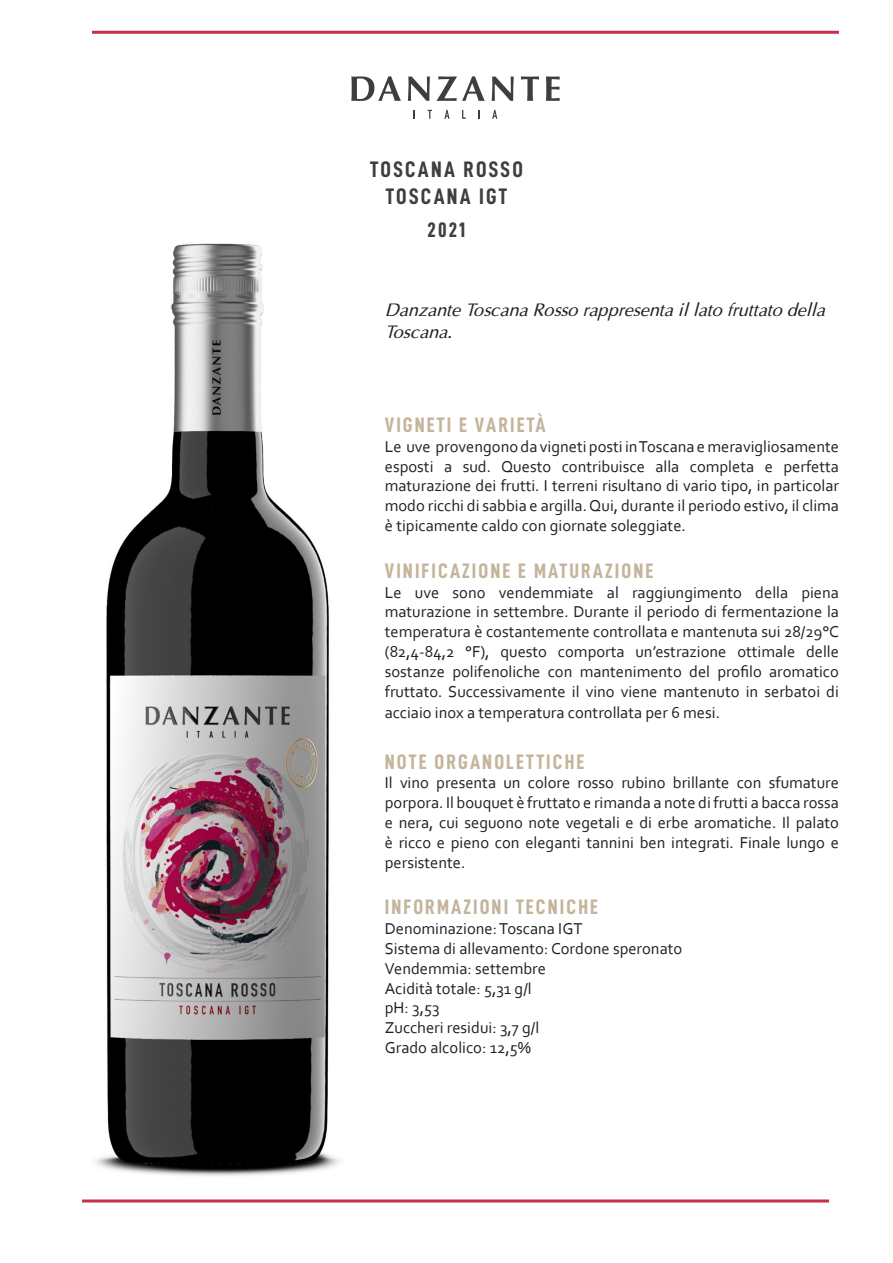
<style>
.page{position:relative;width:893px;height:1263px;background:#fff}
.page>*{position:absolute;margin:0;border:0;box-sizing:border-box;transform-origin:0 0}
.t1{font:22.5px "D DIN Condensed Bold";letter-spacing:.1em;color:#3e3e3f}
.t2{font:21px "D DIN Condensed Bold";letter-spacing:.1em;color:#c3b49b}
.t3{font:21px "D DIN Condensed Bold";color:#3e3e3f}
.t4{font:italic 18px/21.6px "Optima";color:#231f20}
.t5{font:16.5px/19.8px "Corbel";color:#231f20;text-align:justify}
</style>
<div class="page">
<img style="left:95px;top:243px;width:245px;height:933px">
<svg style="left:428px;top:110px;width:4px;height:9px"></svg>
<svg style="left:444px;top:110px;width:5px;height:9px"></svg>
<svg style="left:462px;top:110px;width:4px;height:9px"></svg>
<svg style="left:478px;top:110px;width:2px;height:9px"></svg>
<svg style="left:492px;top:110px;width:5px;height:9px"></svg>
<svg style="left:351px;top:76px;width:50px;height:25px"></svg>
<svg style="left:408px;top:76px;width:22px;height:25px"></svg>
<svg style="left:437px;top:76px;width:48px;height:25px"></svg>
<svg style="left:492px;top:76px;width:22px;height:25px"></svg>
<svg style="left:521px;top:76px;width:18px;height:25px"></svg>
<svg style="left:546px;top:76px;width:14px;height:25px"></svg>
<hr style="left:82px;top:1199px;width:747px;height:3px;background:#c82d4c">
<hr style="left:92px;top:31px;width:747px;height:3px;background:#c82d4c">
<p class="t1" style="left:370px;top:157px;width:154px">TOSCANA ROSSO</p>
<p class="t1" style="left:386px;top:184px;width:123px">TOSCANA IGT</p>
<p class="t3" style="left:428px;top:218px;width:39px">2021</p>
<p class="t4" style="left:385px;top:299px;width:442px">Danzante Toscana Rosso rappresenta il lato fruttato della<br>Toscana.</p>
<p class="t2" style="left:385px;top:413px;width:162px">VIGNETI E VARIETÀ</p>
<p class="t5" style="left:385px;top:436px;width:456px">Le uve provengono da vigneti posti in Toscana e meravigliosamente esposti a sud. Questo contribuisce alla completa e perfetta maturazione dei frutti. I terreni risultano di vario tipo, in particolar modo ricchi di sabbia e argilla. Qui, durante il periodo estivo, il clima è tipicamente caldo con giornate soleggiate.</p>
<p class="t2" style="left:385px;top:559px;width:270px">VINIFICAZIONE E MATURAZIONE</p>
<p class="t5" style="left:385px;top:582px;width:456px">Le uve sono vendemmiate al raggiungimento della piena maturazione in settembre. Durante il periodo di fermentazione la temperatura è costantemente controllata e mantenuta sui 28/29°C (82,4-84,2 °F), questo comporta un’estrazione ottimale delle sostanze polifenoliche con mantenimento del profilo aromatico fruttato. Successivamente il vino viene mantenuto in serbatoi di</p>
<p class="t5" style="left:385px;top:702px;width:337px">acciaio inox a temperatura controllata per 6 mesi.</p>
<p class="t2" style="left:385px;top:750px;width:201px">NOTE ORGANOLETTICHE</p>
<p class="t5" style="left:385px;top:773px;width:456px">Il vino presenta un colore rosso rubino brillante con sfumature porpora. Il bouquet è fruttato e rimanda a note di frutti a bacca rossa e nera, cui seguono note vegetali e di erbe aromatiche. Il palato è ricco e pieno con eleganti tannini ben integrati. Finale lungo e persistente.</p>
<p class="t2" style="left:385px;top:896px;width:215px">INFORMAZIONI TECNICHE</p>
<p class="t5" style="left:385px;top:918px;width:199px">Denominazione: Toscana IGT</p>
<p class="t5" style="left:385px;top:938px;width:299px">Sistema di allevamento: Cordone speronato</p>
<p class="t5" style="left:385px;top:958px;width:163px">Vendemmia: settembre</p>
<p class="t5" style="left:385px;top:978px;width:148px">Acidità totale: 5,31 g/l</p>
<p class="t5" style="left:385px;top:998px;width:56px">pH: 3,53</p>
<p class="t5" style="left:385px;top:1017px;width:156px">Zuccheri residui: 3,7 g/l</p>
<p class="t5" style="left:385px;top:1037px;width:148px">Grado alcolico: 12,5%</p>
</div>
